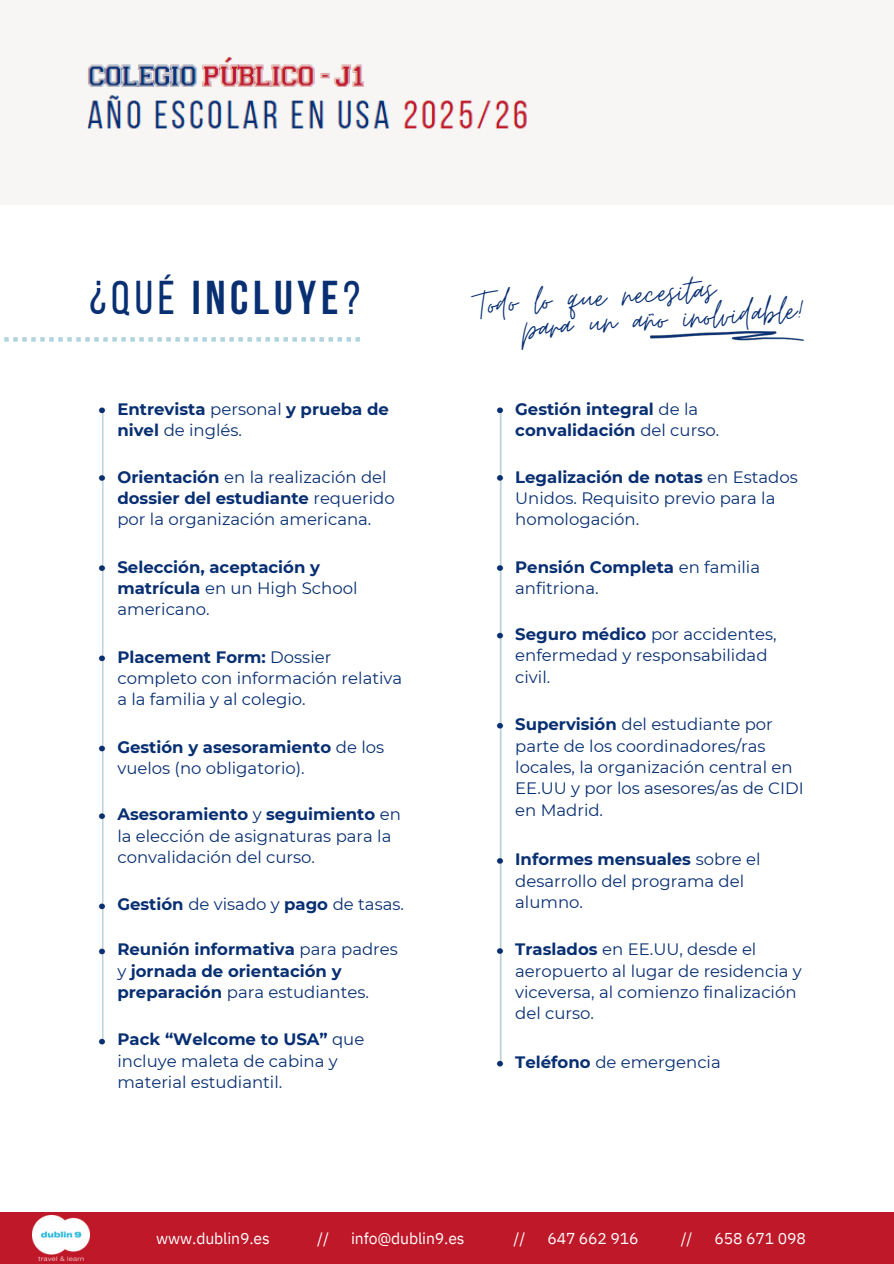
<style>
.page{position:relative;width:894px;height:1264px;background:#fff}
.page>*{position:absolute;margin:0;border:0;box-sizing:border-box;transform-origin:0 0}
.t1{font:700 47.25px "Bebas Neue";letter-spacing:.1em;color:#082f72}
.t2{font:43.65px "Moon Time";color:#082f72}
.t3{font:16.5px/21.3px "Montserrat";color:#082f72}
.t4{font:700 16.5px/21.3px "Montserrat";color:#082f72}
.t5{font:15.75px "IBM Plex Sans";letter-spacing:-.01em;color:#fff}
.s1{font-weight:400}
.s2{font-weight:700}
</style>
<div class="page">
<svg style="left:4px;top:337px;width:356px;height:4px"></svg>
<img style="left:98px;top:407px;width:8px;height:638px">
<img style="left:496px;top:407px;width:8px;height:660px">
<div style="left:0;top:0;width:893px;height:204px;background:#f7f6f4"></div>
<img style="left:650px;top:331px;width:153px;height:9px">
<div style="left:0;top:1212px;width:893px;height:51px;background:#bf1829"></div>
<img style="left:32px;top:1215px;width:58px;height:45px">
<img style="left:87px;top:56px;width:440px;height:73px">
<p class="t1" style="left:89px;top:278px;width:272px"><span class="s1">¿Qué</span> INCLUYE<span class="s1">?</span></p>
<p class="t2" style="left:474px;top:279px;width:241px;rotate:-4deg">Todo lo que necesitas</p>
<p class="t2" style="left:521px;top:302px;width:284px;rotate:-4deg">para un año inolvidable!</p>
<h1 class="t4" style="left:117px;top:398px;width:273px">Entrevista <span class="s1">personal</span> y prueba de nivel <span class="s1">de inglés.</span></h1>
<h1 class="t3" style="left:117px;top:466px;width:279px"><span class="s2">Orientación</span> en la realización del <span class="s2">dossier del estudiante</span> requerido por la organización americana.</h1>
<p class="t4" style="left:117px;top:556px;width:241px">Selección, aceptación y matrícula <span class="s1">en un High School americano.</span></p>
<p class="t3" style="left:117px;top:646px;width:286px"><span class="s2">Placement Form:</span> Dossier completo con información relativa a la familia y al colegio.</p>
<p class="t3" style="left:117px;top:736px;width:268px"><span class="s2">Gestión y asesoramiento</span> de los vuelos (no obligatorio).</p>
<p class="t3" style="left:117px;top:803px;width:285px"><span class="s2">Asesoramiento</span> y <span class="s2">seguimiento</span> en la elección de asignaturas para la convalidación del curso.</p>
<p class="t3" style="left:117px;top:893px;width:288px"><span class="s2">Gestión</span> de visado y <span class="s2">pago</span> de tasas.</p>
<p class="t4" style="left:117px;top:938px;width:282px">Reunión informativa <span class="s1">para padres y</span> jornada de orientación y preparación <span class="s1">para estudiantes.</span></p>
<p class="t3" style="left:117px;top:1028px;width:248px"><span class="s2">Pack “Welcome to USA”</span> que incluye maleta de cabina y material estudiantil.</p>
<p class="t4" style="left:515px;top:398px;width:205px">Gestión integral <span class="s1">de la </span>convalidación <span class="s1">del curso.</span></p>
<p class="t3" style="left:515px;top:466px;width:284px"><span class="s2">Legalización de notas</span> en Estados<br>Unidos. Requisito previo para la homologación.</p>
<p class="t3" style="left:515px;top:556px;width:246px"><span class="s2">Pensión Completa</span> en familia anfitriona.</p>
<h1 class="t3" style="left:515px;top:623px;width:263px"><span class="s2">Seguro médico</span> por accidentes, enfermedad y responsabilidad civil.</h1>
<h1 class="t3" style="left:515px;top:713px;width:290px"><span class="s2">Supervisión</span> del estudiante por parte de los coordinadores/ras locales, la organización central en<br>EE.UU y por los asesores/as de CIDI en Madrid.</h1>
<p class="t3" style="left:515px;top:848px;width:247px"><span class="s2">Informes mensuales</span> sobre el desarrollo del programa del alumno.</p>
<p class="t3" style="left:515px;top:938px;width:288px"><span class="s2">Traslados</span> en EE.UU, desde el aeropuerto al lugar de residencia y viceversa, al comienzo finalización del curso.</p>
<p class="t3" style="left:515px;top:1051px;width:207px"><span class="s2">Teléfono</span> de emergencia</p>
<p class="t5" style="left:156px;top:1227px;width:115px">www.dublin9.es</p>
<p class="t5" style="left:317px;top:1227px;width:13px">//</p>
<p class="t5" style="left:351px;top:1227px;width:115px">info@dublin9.es</p>
<p class="t5" style="left:513px;top:1227px;width:13px">//</p>
<p class="t5" style="left:547px;top:1227px;width:93px">647 662 916</p>
<p class="t5" style="left:680px;top:1227px;width:13px">//</p>
<p class="t5" style="left:714px;top:1227px;width:93px">658 671 098</p>
</div>
